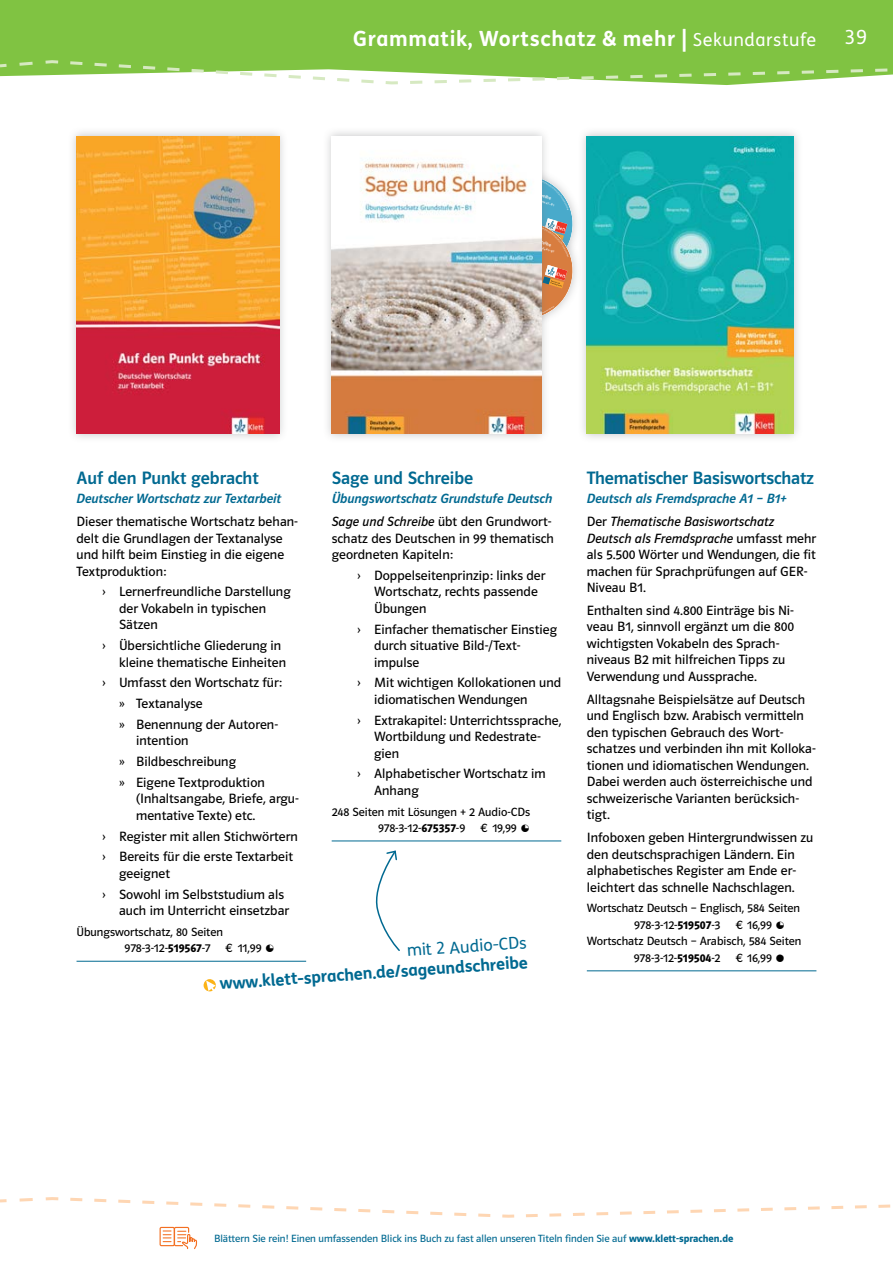
<style>
.page{position:relative;width:893px;height:1263px;background:#fff}
.page>*{position:absolute;margin:0;border:0;box-sizing:border-box;transform-origin:0 0}
.t1{font:700 21px "FS Klett";letter-spacing:.03em;color:#fff}
.t2{font:19.5px "FS Klett";color:#fff}
.t3{font:18px "Polo ST11 K Krftg";letter-spacing:-.005em;color:#006991}
.t4{font:700 16.5px "FS Klett";color:#006991}
.t5{font:16.5px "FS Klett";color:#006991}
.t6{font:13.5px/16.5px "Polo ST11 K Buch";letter-spacing:.005em;color:#000}
.t7{font:13.5px "Polo ST11 K Krftg Kursiv";color:#006991}
.t8{font:13.5px/16.5px "Polo ST11 K Buch Kursiv";letter-spacing:.005em;color:#000}
.t9{font:12px/16.5px "Polo Kat 04";color:#000}
.t10{font:10.5px "Polo ST11 K Buch";color:#006991}
.s1{font-weight:400;font-size:18px}
.s2{font-family:"Polo Kat 04"}
.s3{font-family:"Polo ST11 K Hfett"}
.s4{font-family:"Polo ST11 K Buch Kursiv"}
.s5{font-family:"Polo ST11 K Buch"}
</style>
<div class="page">
<svg style="left:0;top:1197px;width:891px;height:53px"></svg>
<div style="left:0;top:0;width:893px;height:59px;background:#80c342"></div>
<svg style="left:0;top:59px;width:893px;height:26px"></svg>
<hr style="left:332px;top:840px;width:229px;height:1px;background:#006991">
<hr style="left:587px;top:970px;width:229px;height:1px;background:#006991">
<hr style="left:77px;top:961px;width:229px;height:1px;background:#006991">
<div style="left:323px;top:127px;width:228px;height:316px;background:#77787b;opacity:.4"></div>
<img style="left:332px;top:136px;width:209px;height:298px">
<div style="left:68px;top:127px;width:220px;height:316px;background:#77787b;opacity:.4"></div>
<img style="left:77px;top:136px;width:202px;height:298px">
<div style="left:578px;top:127px;width:225px;height:316px;background:#77787b;opacity:.4"></div>
<img style="left:587px;top:136px;width:207px;height:298px">
<svg style="left:203px;top:979px;width:13px;height:12px"></svg>
<svg style="left:206px;top:980px;width:10px;height:11px"></svg>
<svg style="left:375px;top:850px;width:25px;height:101px"></svg>
<svg style="left:472px;top:172px;width:105px;height:151px"></svg>
<h1 class="t1" style="left:353px;top:22px;width:465px">Grammatik, Wortschatz &amp; mehr | <span class="s1">Sekundarstufe</span></h1>
<h2 class="t2" style="left:845px;top:24px;width:24px">39</h2>
<h3 class="t3" style="left:77px;top:468px;width:184px">Auf den Punkt gebracht</h3>
<p class="t7" style="left:77px;top:491px;width:206px">Deutscher Wortschatz zur Textarbeit</p>
<p class="t6" style="left:77px;top:513px;width:223px">Dieser thematische Wortschatz behan&shy;delt die Grundlagen der Textanalyse und hilft beim Einstieg in die eigene<br>Textproduktion:</p>
<p class="t6" style="left:119px;top:584px;width:173px;text-indent:-17px"><span class="s2">›</span> Lernerfreundliche Darstellung der Vokabeln in typischen<br>Sätzen</p>
<p class="t6" style="left:119px;top:637px;width:169px;text-indent:-17px"><span class="s2">›</span> Übersichtliche Gliederung in kleine thematische Einheiten</p>
<p class="t6" style="left:119px;top:672px;width:165px;line-height:20.7px;text-indent:-17px"><span class="s2">›</span> Umfasst den Wortschatz für: » Textanalyse<br>» Benennung der Autoren-</p>
<p class="t6" style="left:119px;top:730px;width:147px;line-height:20.7px;text-indent:17px">intention<br>» Bildbeschreibung<br>» Eigene Textproduktion</p>
<p class="t6" style="left:136px;top:791px;width:164px">(Inhaltsangabe, Briefe, argu&shy;mentative Texte) etc.</p>
<p class="t6" style="left:102px;top:826px;width:197px;line-height:20.7px"><span class="s2">›</span> Register mit allen Stichwörtern <span class="s2">›</span> Bereits für die erste Textarbeit</p>
<p class="t6" style="left:102px;top:863px;width:184px;line-height:20.7px;text-indent:17px">geeignet<br><span class="s2">›</span> Sowohl im Selbststudium als</p>
<p class="t6" style="left:119px;top:902px;width:172px">auch im Unterricht einsetzbar</p>
<p class="t9" style="left:125px;top:924px;width:152px;text-indent:-48px">Übungswortschatz, 80 Seiten<br>978-3-12-<span class="s3">519567</span>-7 € 11,99 $</p>
<p class="t5" style="left:406px;top:939px;width:121px;rotate:-4deg">mit 2 Audio-CDs</p>
<p class="t4" style="left:219px;top:971px;width:310px;rotate:-4deg">www.klett-sprachen.de/sageundschreibe</p>
<h3 class="t3" style="left:332px;top:468px;width:143px">Sage und Schreibe</h3>
<p class="t7" style="left:332px;top:491px;width:222px">Übungswortschatz Grundstufe Deutsch</p>
<p class="t6" style="left:332px;top:513px;width:224px"><span class="s4">Sage und Schreibe</span> übt den Grundwort&shy;schatz des Deutschen in 99 thematisch geordneten Kapiteln:</p>
<p class="t6" style="left:374px;top:567px;width:173px;text-indent:-17px"><span class="s2">›</span> Doppelseitenprinzip: links der<br>Wortschatz, rechts passende<br>Übungen</p>
<p class="t6" style="left:374px;top:621px;width:184px;text-indent:-17px"><span class="s2">›</span> Einfacher thematischer Einstieg durch situative Bild-/Text&shy;impulse</p>
<p class="t6" style="left:374px;top:675px;width:189px;text-indent:-17px"><span class="s2">›</span> Mit wichtigen Kollokationen und idiomatischen Wendungen</p>
<p class="t6" style="left:374px;top:712px;width:189px;text-indent:-17px"><span class="s2">›</span> Extrakapitel: Unterrichtssprache,<br>Wortbildung und Redestrate&shy;gien</p>
<p class="t6" style="left:374px;top:766px;width:173px;text-indent:-17px"><span class="s2">›</span> Alphabetischer Wortschatz im<br>Anhang</p>
<p class="t9" style="left:378px;top:803px;width:154px;text-indent:-46px">248 Seiten mit Lösungen + 2 Audio-CDs<br>978-3-12-<span class="s3">675357</span>-9</p>
<p class="t9" style="left:480px;top:820px;width:52px">€ 19,99 $</p>
<h3 class="t3" style="left:587px;top:468px;width:229px">Thematischer Basiswortschatz</h3>
<p class="t7" style="left:587px;top:491px;width:201px">Deutsch als Fremdsprache A1 – B1+</p>
<p class="t8" style="left:587px;top:513px;width:231px"><span class="s5">Der</span> Thematische Basiswortschatz<br>Deutsch als Fremdsprache <span class="s5">umfasst mehr</span></p>
<p class="t6" style="left:587px;top:546px;width:231px">als 5.500 Wörter und Wendungen, die fit machen für Sprachprüfungen auf GER-<br>Niveau B1.</p>
<p class="t6" style="left:587px;top:602px;width:209px">Enthalten sind 4.800 Einträge bis Ni&shy;veau B1, sinnvoll ergänzt um die 800 wichtigsten Vokabeln des Sprach&shy;niveaus B2 mit hilfreichen Tipps zu Verwendung und Aussprache.</p>
<p class="t6" style="left:587px;top:691px;width:230px">Alltagsnahe Beispielsätze auf Deutsch und Englisch bzw. Arabisch vermitteln den typischen Gebrauch des Wort&shy;schatzes und verbinden ihn mit Kolloka&shy;tionen und idiomatischen Wendungen.<br>Dabei werden auch österreichische und schweizerische Varianten berücksich&shy;tigt.</p>
<p class="t6" style="left:587px;top:829px;width:228px">Infoboxen geben Hintergrundwissen zu den deutschsprachigen Ländern. Ein alphabetisches Register am Ende er&shy;leichtert das schnelle Nachschlagen.</p>
<p class="t9" style="left:634px;top:900px;width:168px;text-indent:-47px">Wortschatz Deutsch – Englisch, 584 Seiten<br>978-3-12-<span class="s3">519507</span>-3</p>
<p class="t9" style="left:735px;top:917px;width:52px">€ 16,99 $</p>
<p class="t9" style="left:587px;top:933px;width:216px">Wortschatz Deutsch – Arabisch, 584 Seiten</p>
<p class="t9" style="left:634px;top:950px;width:88px">978-3-12-<span class="s3">519504</span>-2</p>
<p class="t9" style="left:735px;top:950px;width:51px">€ 16,99 %</p>
<p class="t10" style="left:214px;top:1233px;width:521px">Blättern Sie rein! Einen umfassenden Blick ins Buch zu fast allen unseren Titeln finden Sie auf <span class="s3">www.klett-sprachen.de</span></p>
</div>
